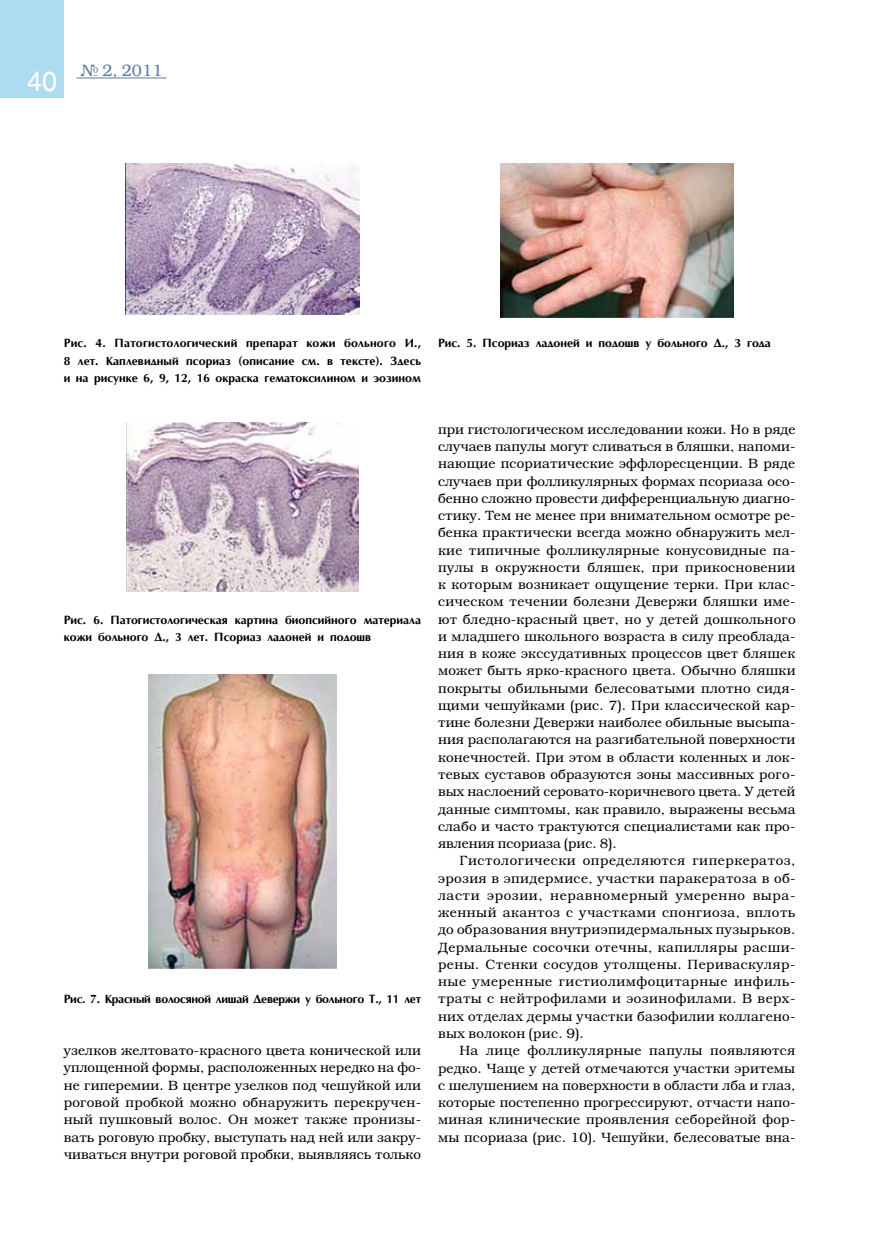
<style>
.page{position:relative;width:872px;height:1234px;background:#fff}
.page>*{position:absolute;margin:0;border:0;box-sizing:border-box;transform-origin:0 0}
.t1{font:27px "Helios";color:#fff}
.t2{font:300 16.5px "Bookman C";color:#5c7ca0}
.t3{font:300 13.5px/17.2px "Bookman C";letter-spacing:.01em;color:#000;text-align:justify}
.t4{font:700 12px/17.2px "AG Optima";color:#000;text-align:justify}
.t5{font:700 12px "AG Optima";letter-spacing:-.02em;color:#000}
</style>
<div class="page">
<div style="left:0;top:0;width:64px;height:98px;background:#addbf0"></div>
<hr style="left:77px;top:77px;width:89px;height:1px;background:#5c7ca0">
<img style="left:126px;top:163px;width:233px;height:151px">
<img style="left:500px;top:163px;width:233px;height:155px">
<img style="left:126px;top:422px;width:232px;height:169px">
<img style="left:149px;top:674px;width:187px;height:294px">
<h1 class="t1" style="left:27px;top:67px;width:32px">40</h1>
<p class="t2" style="left:80px;top:61px;width:84px">№ 2, 2011</p>
<p class="t4" style="left:64px;top:335px;width:359px">Рис. 4. Патогистологический препарат кожи больного И., 8 лет. Каплевидный псориаз (описание см. в тексте). Здесь и на рисунке 6, 9, 12, 16 окраска гематоксилином и эозином</p>
<p class="t4" style="left:438px;top:335px;width:334px">Рис. 5. Псориаз ладоней и подошв у больного Д., 3 года</p>
<p class="t4" style="left:64px;top:611px;width:359px">Рис. 6. Патогистологическая картина биопсийного материала кожи больного Д., 3 лет. Псориаз ладоней и подошв</p>
<p class="t5" style="left:64px;top:992px;width:359px">Рис. 7. Красный волосяной лишай Девержи у больного Т., 11 лет</p>
<p class="t3" style="left:64px;top:1041px;width:359px">узелков желтовато-красного цвета конической или уплощенной формы, расположенных нередко на фо&shy;не гиперемии. В центре узелков под чешуйкой или роговой пробкой можно обнаружить перекручен&shy;ный пушковый волос. Он может также пронизы&shy;вать роговую пробку, выступать над ней или закру&shy;чиваться внутри роговой пробки, выявляясь только</p>
<p class="t3" style="left:438px;top:420px;width:359px">при гистологическом исследовании кожи. Но в ряде случаев папулы могут сливаться в бляшки, напоми&shy;нающие псориатические эффлоресценции. В ряде случаев при фолликулярных формах псориаза осо&shy;бенно сложно провести дифференциальную диагно&shy;стику. Тем не менее при внимательном осмотре ре&shy;бенка практически всегда можно обнаружить мел&shy;кие типичные фолликулярные конусовидные па&shy;пулы в окружности бляшек, при прикосновении к которым возникает ощущение терки. При клас&shy;сическом течении болезни Девержи бляшки име&shy;ют бледно-красный цвет, но у детей дошкольного и младшего школьного возраста в силу преоблада&shy;ния в коже экссудативных процессов цвет бляшек может быть ярко-красного цвета. Обычно бляшки покрыты обильными белесоватыми плотно сидя&shy;щими чешуйками (рис. 7). При классической кар&shy;тине болезни Девержи наиболее обильные высыпа&shy;ния располагаются на разгибательной поверхности конечностей. При этом в области коленных и лок&shy;тевых суставов образуются зоны массивных рого&shy;вых наслоений серовато-коричневого цвета. У детей данные симптомы, как правило, выражены весьма слабо и часто трактуются специалистами как про&shy;явления псориаза (рис. 8).</p>
<p class="t3" style="left:438px;top:851px;width:359px;text-indent:21px">Гистологически определяются гиперкератоз, эрозия в эпидермисе, участки паракератоза в об&shy;ласти эрозии, неравномерный умеренно выра&shy;женный акантоз с участками спонгиоза, вплоть до образования внутриэпидермальных пузырьков.<br>Дермальные сосочки отечны, капилляры расши&shy;рены. Стенки сосудов утолщены. Периваскуляр&shy;ные умеренные гистиолимфоцитарные инфиль&shy;траты с нейтрофилами и эозинофилами. В верх&shy;них отделах дермы участки базофилии коллагено&shy;вых волокон (рис. 9).</p>
<p class="t3" style="left:438px;top:1041px;width:359px;text-indent:21px">На лице фолликулярные папулы появляются редко. Чаще у детей отмечаются участки эритемы с шелушением на поверхности в области лба и глаз, которые постепенно прогрессируют, отчасти напо&shy;миная клинические проявления себорейной фор&shy;мы псориаза (рис. 10). Чешуйки, белесоватые вна-</p>
</div>
